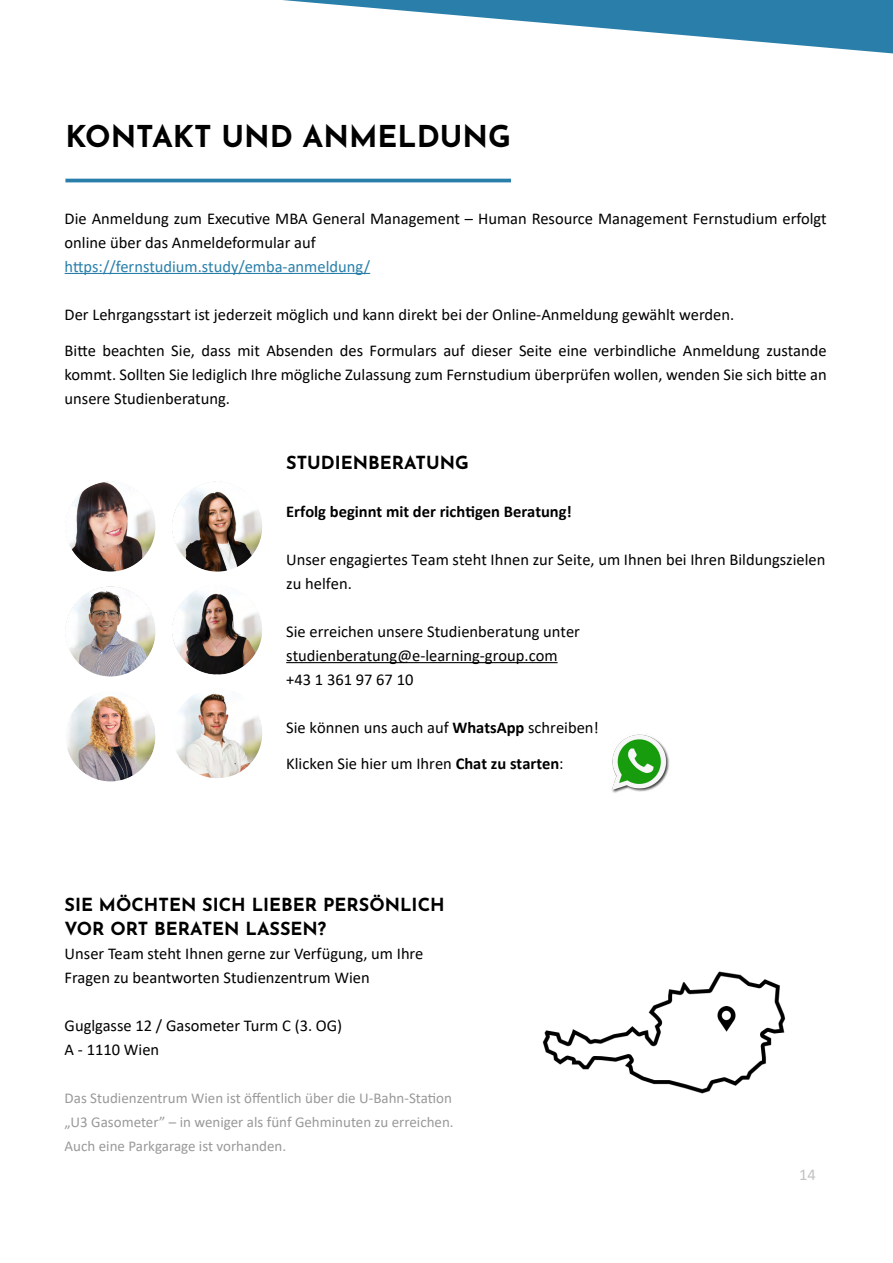
<style>
.page{position:relative;width:893px;height:1263px;background:#fff}
.page>*{position:absolute;margin:0;border:0;box-sizing:border-box;transform-origin:0 0}
.t1{font:700 30px "Josefin Sans";color:#000}
.t2{font:700 18px/24px "Josefin Sans";color:#000}
.t3{font:16.5px/24px "Calibri";color:#000}
.t4{font:16.5px "Calibri";color:#297faa}
.t5{font:700 16.5px "Calibri";color:#000}
.t6{font:16.5px "Calibri";color:#c3c3c3}
.t7{font:15px/24px "Calibri";color:#999;text-align:justify}
.s1{font-weight:700}
</style>
<div class="page">
<hr style="left:65px;top:179px;width:446px;height:3px;background:#297faa">
<svg style="left:283px;top:0;width:610px;height:53px"></svg>
<hr style="left:65px;top:273px;width:305px;height:1px;background:#297faa">
<hr style="left:286px;top:662px;width:272px;height:1px;background:#000">
<img style="left:542px;top:971px;width:244px;height:123px">
<img style="left:715px;top:1007px;width:24px;height:24px">
<img style="left:611px;top:734px;width:59px;height:59px">
<img style="left:65px;top:691px;width:90px;height:90px;border-radius:45px">
<img style="left:172px;top:482px;width:90px;height:90px;border-radius:45px">
<img style="left:65px;top:482px;width:90px;height:90px;border-radius:45px">
<img style="left:65px;top:586px;width:90px;height:90px;border-radius:45px">
<img style="left:172px;top:688px;width:90px;height:90px;border-radius:45px">
<img style="left:172px;top:585px;width:90px;height:90px;border-radius:45px">
<h1 class="t1" style="left:65px;top:110px;width:447px">KONTAKT UND ANMELDUNG</h1>
<p class="t3" style="left:65px;top:206px;width:763px">Die Anmeldung zum Executive MBA General Management – Human Resource Management Fernstudium erfolgt online über das Anmeldeformular auf</p>
<p class="t4" style="left:65px;top:255px;width:307px">https://fernstudium.study/emba-anmeldung/</p>
<p class="t3" style="left:65px;top:296px;width:763px;line-height:36px">Der Lehrgangsstart ist jederzeit möglich und kann direkt bei der Online-Anmeldung gewählt werden.<br>Bitte beachten Sie, dass mit Absenden des Formulars auf dieser Seite eine verbindliche Anmeldung zustande</p>
<p class="t3" style="left:65px;top:362px;width:763px">kommt. Sollten Sie lediglich Ihre mögliche Zulassung zum Fernstudium überprüfen wollen, wenden Sie sich bitte an unsere Studienberatung.</p>
<p class="t2" style="left:286px;top:448px;width:184px">STUDIENBERATUNG</p>
<p class="t5" style="left:286px;top:500px;width:287px">Erfolg beginnt mit der richtigen Beratung!</p>
<p class="t3" style="left:286px;top:547px;width:541px">Unser engagiertes Team steht Ihnen zur Seite, um Ihnen bei Ihren Bildungszielen zu helfen.</p>
<p class="t3" style="left:286px;top:619px;width:295px">Sie erreichen unsere Studienberatung unter studienberatung@e-learning-group.com +43 1 361 97 67 10</p>
<p class="t3" style="left:286px;top:709px;width:314px;line-height:36px">Sie können uns auch auf <span class="s1">WhatsApp</span> schreiben!<br>Klicken Sie hier um Ihren <span class="s1">Chat zu starten</span>:</p>
<p class="t2" style="left:65px;top:890px;width:382px">SIE MÖCHTEN SICH LIEBER PERSÖNLICH<br>VOR ORT BERATEN LASSEN?</p>
<p class="t3" style="left:65px;top:941px;width:360px">Unser Team steht Ihnen gerne zur Verfügung, um Ihre<br>Fragen zu beantworten Studienzentrum Wien</p>
<p class="t3" style="left:65px;top:1013px;width:279px">Guglgasse 12 / Gasometer Turm C (3. OG)<br>A - 1110 Wien</p>
<p class="t7" style="left:65px;top:1086px;width:391px">Das Studienzentrum Wien ist öffentlich über die U-Bahn-Station „U3 Gasometer” – in weniger als fünf Gehminuten zu erreichen.<br>Auch eine Parkgarage ist vorhanden.</p>
<p class="t6" style="left:799px;top:1163px;width:18px">14</p>
</div>
